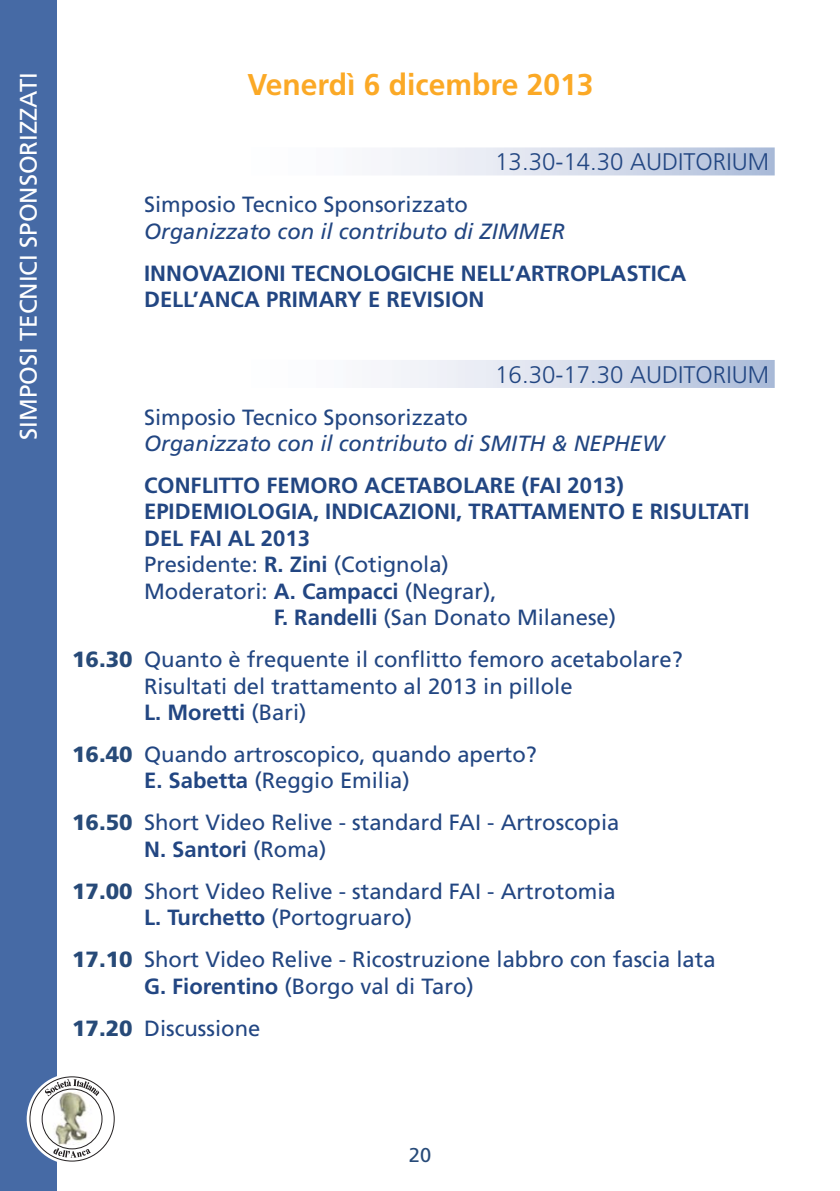
<style>
.page{position:relative;width:840px;height:1191px;background:#fff}
.page>*{position:absolute;margin:0;border:0;box-sizing:border-box;transform-origin:0 0}
.t1{font:700 30px "Frutiger LT Std";color:#fba926}
.t2{font:300 24px "Frutiger LT Std";color:#224682}
.t3{font:24px "Frutiger LT Std";color:#fff}
.t4{font:22px/26.4px "Frutiger LT Std";color:#224682}
.t5{font:700 22px/26.4px "Frutiger LT Std";color:#224682}
.t6{font:italic 22px "Frutiger LT Std";color:#224682}
.t7{font:20px "Frutiger LT Std";color:#274a78}
.s1{font-weight:700}
.s2{font-weight:900;color:#274a78}
</style>
<div class="page">
<div style="left:0;top:0;width:57px;height:1191px;background:#466aa5"></div>
<svg style="left:27px;top:1073px;width:90px;height:91px"></svg>
<svg style="left:30px;top:1076px;width:84px;height:85px"></svg>
<img style="left:46px;top:1099px;width:52px;height:45px">
<svg style="left:44px;top:1079px;width:55px;height:20px"></svg>
<svg style="left:52px;top:1147px;width:39px;height:11px"></svg>
<div style="left:189px;top:147px;width:585px;height:28px;background:linear-gradient(to right,#fff,#b8c4dd)"></div>
<div style="left:189px;top:360px;width:585px;height:28px;background:linear-gradient(to right,#fff,#b8c4dd)"></div>
<p class="t3" style="left:17px;top:440px;width:369px;rotate:-90deg">SIMPOSI TECNICI SPONSORIZZATI</p>
<h1 class="t1" style="left:247px;top:70px;width:347px">Venerdì 6 dicembre 2013</h1>
<p class="t2" style="left:495px;top:150px;width:275px">13.30-14.30 AUDITORIUM</p>
<p class="t4" style="left:144px;top:192px;width:325px">Simposio Tecnico Sponsorizzato</p>
<p class="t6" style="left:144px;top:220px;width:422px">Organizzato con il contributo di ZIMMER</p>
<p class="t5" style="left:144px;top:261px;width:543px">INNOVAZIONI TECNOLOGICHE NELL’ARTROPLASTICA<br>DELL’ANCA PRIMARY E REVISION</p>
<p class="t2" style="left:495px;top:363px;width:275px">16.30-17.30 AUDITORIUM</p>
<p class="t4" style="left:144px;top:405px;width:325px">Simposio Tecnico Sponsorizzato</p>
<p class="t6" style="left:144px;top:433px;width:521px">Organizzato con il contributo di SMITH &amp; NEPHEW</p>
<p class="t5" style="left:144px;top:473px;width:481px">CONFLITTO FEMORO ACETABOLARE (FAI 2013)</p>
<p class="t5" style="left:144px;top:500px;width:606px">EPIDEMIOLOGIA, INDICAZIONI, TRATTAMENTO E RISULTATI</p>
<p class="t5" style="left:144px;top:526px;width:167px">DEL FAI AL 2013</p>
<p class="t4" style="left:144px;top:552px;width:306px">Presidente: <span class="s1">R. Zini</span> (Cotignola)</p>
<p class="t4" style="left:144px;top:579px;width:354px">Moderatori: <span class="s1">A. Campacci</span> (Negrar),</p>
<p class="t4" style="left:274px;top:605px;width:343px"><span class="s1">F. Randelli</span> (San Donato Milanese)</p>
<p class="t4" style="left:144px;top:647px;width:539px;text-indent:-72px"><span class="s2">16.30</span> Quanto è frequente il conflitto femoro acetabolare?<br>Risultati del trattamento al 2013 in pillole<br><span class="s1">L. Moretti</span> (Bari)</p>
<p class="t4" style="left:144px;top:742px;width:394px;text-indent:-72px"><span class="s2">16.40</span> Quando artroscopico, quando aperto?<br><span class="s1">E. Sabetta</span> (Reggio Emilia)</p>
<p class="t4" style="left:144px;top:810px;width:476px;text-indent:-72px"><span class="s2">16.50</span> Short Video Relive - standard FAI - Artroscopia<br><span class="s1">N. Santori</span> (Roma)</p>
<p class="t4" style="left:144px;top:879px;width:473px;text-indent:-72px"><span class="s2">17.00</span> Short Video Relive - standard FAI - Artrotomia<br><span class="s1">L. Turchetto</span> (Portogruaro)</p>
<p class="t4" style="left:144px;top:947px;width:572px;text-indent:-72px"><span class="s2">17.10</span> Short Video Relive - Ricostruzione labbro con fascia lata<br><span class="s1">G. Fiorentino</span> (Borgo val di Taro)</p>
<p class="t4" style="left:72px;top:1016px;width:190px"><span class="s2">17.20</span> Discussione</p>
<p class="t7" style="left:409px;top:1145px;width:24px">20</p>
</div>
